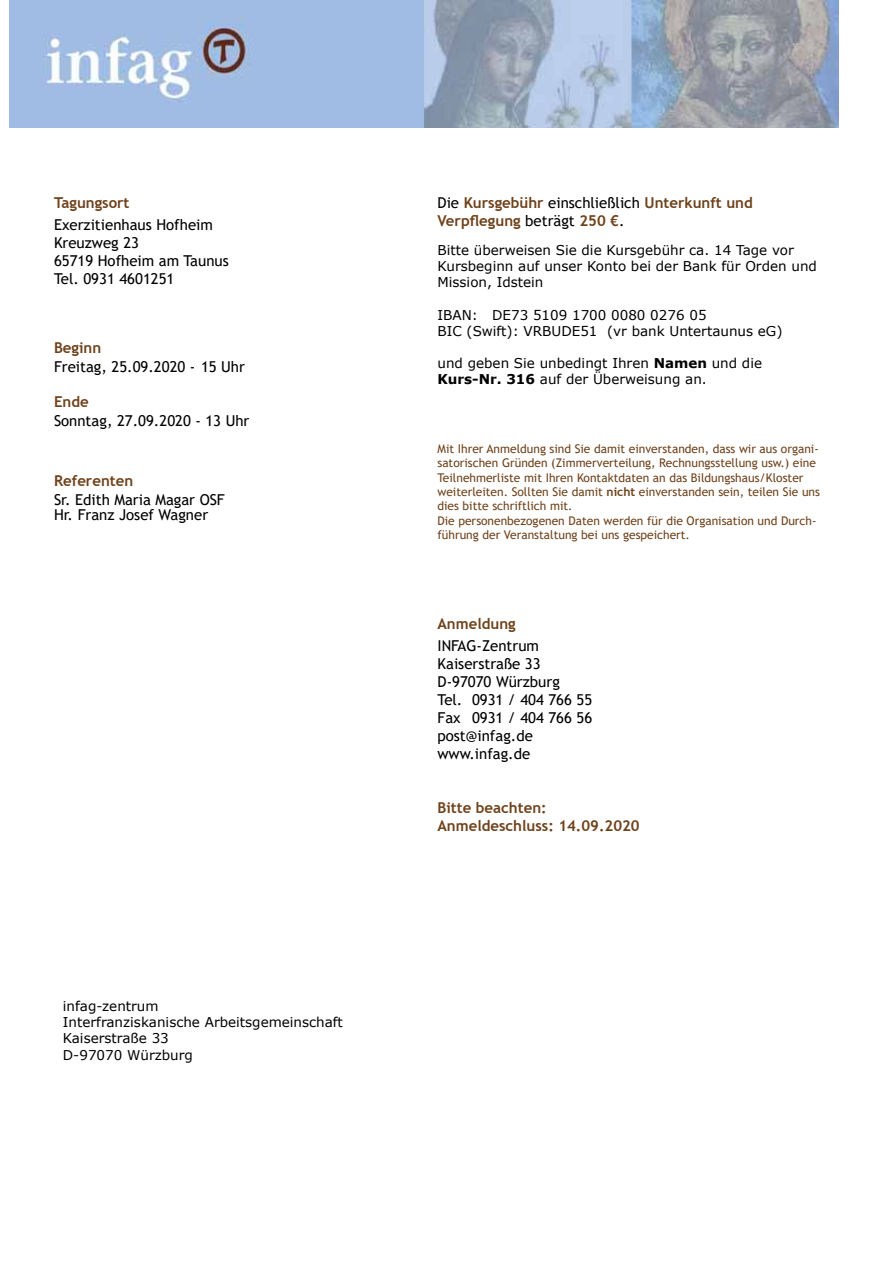
<style>
.page{position:relative;width:893px;height:1263px;background:#fff}
.page>*{position:absolute;margin:0;border:0;box-sizing:border-box;transform-origin:0 0}
.t1{font:15px/18px "Trebuchet MS";color:#000}
.t2{font:700 15px/18px "Trebuchet MS";color:#6f421b}
.t3{font:13.5px/16.2px "Verdana";color:#000}
.t4{font:12px/14.4px "Trebuchet MS";color:#6f421b}
.s1{font-weight:400;color:#000}
.s2{font-weight:700}
</style>
<div class="page">
<img style="left:10px;top:0;width:829px;height:128px">
<p class="t2" style="left:54px;top:193px;width:77px">Tagungsort</p>
<p class="t1" style="left:54px;top:216px;width:176px">Exerzitienhaus Hofheim<br>Kreuzweg 23<br>65719 Hofheim am Taunus<br>Tel. 0931 4601251</p>
<p class="t2" style="left:54px;top:339px;width:49px">Beginn</p>
<p class="t1" style="left:54px;top:358px;width:192px">Freitag, 25.09.2020 - 15 Uhr</p>
<p class="t2" style="left:54px;top:392px;width:36px">Ende</p>
<p class="t1" style="left:54px;top:411px;width:197px">Sonntag, 27.09.2020 - 13 Uhr</p>
<p class="t2" style="left:54px;top:471px;width:81px">Referenten</p>
<p class="t1" style="left:54px;top:492px;width:172px;line-height:15px">Sr. Edith Maria Magar OSF<br>Hr. Franz Josef Wagner</p>
<p class="t3" style="left:63px;top:998px;width:282px">infag-zentrum<br>Interfranziskanische Arbeitsgemeinschaft<br>Kaiserstraße 33<br>D-97070 Würzburg</p>
<p class="t2" style="left:437px;top:193px;width:317px"><span class="s1">Die</span> Kursgebühr <span class="s1">einschließlich</span> Unterkunft und<br>Verpflegung <span class="s1">beträgt</span> 250 €<span class="s1">.</span></p>
<p class="t3" style="left:437px;top:242px;width:381px">Bitte überweisen Sie die Kursgebühr ca. 14 Tage vor<br>Kursbeginn auf unser Konto bei der Bank für Orden und<br>Mission, Idstein</p>
<p class="t3" style="left:437px;top:306px;width:347px">IBAN: DE73 5109 1700 0080 0276 05<br>BIC (Swift): VRBUDE51 (vr bank Untertaunus eG)</p>
<p class="t3" style="left:437px;top:355px;width:326px">und geben Sie unbedingt Ihren <span class="s2">Namen</span> und die<br><span class="s2">Kurs-Nr. 316</span> auf der Überweisung an.</p>
<p class="t4" style="left:437px;top:441px;width:384px">Mit Ihrer Anmeldung sind Sie damit einverstanden, dass wir aus organi&shy;satorischen Gründen (Zimmerverteilung, Rechnungsstellung usw.) eine Teilnehmerliste mit Ihren Kontaktdaten an das Bildungshaus/Kloster weiterleiten. Sollten Sie damit <span class="s2">nicht</span> einverstanden sein, teilen Sie uns dies bitte schriftlich mit.<br>Die personenbezogenen Daten werden für die Organisation und Durch&shy;führung der Veranstaltung bei uns gespeichert.</p>
<p class="t2" style="left:437px;top:615px;width:80px">Anmeldung</p>
<p class="t1" style="left:437px;top:637px;width:156px">INFAG-Zentrum<br>Kaiserstraße 33<br>D-97070 Würzburg<br>Tel. 0931 / 404 766 55<br>Fax 0931 / 404 766 56 post@infag.de www.infag.de</p>
<p class="t2" style="left:437px;top:799px;width:204px">Bitte beachten:<br>Anmeldeschluss: 14.09.2020</p>
</div>
